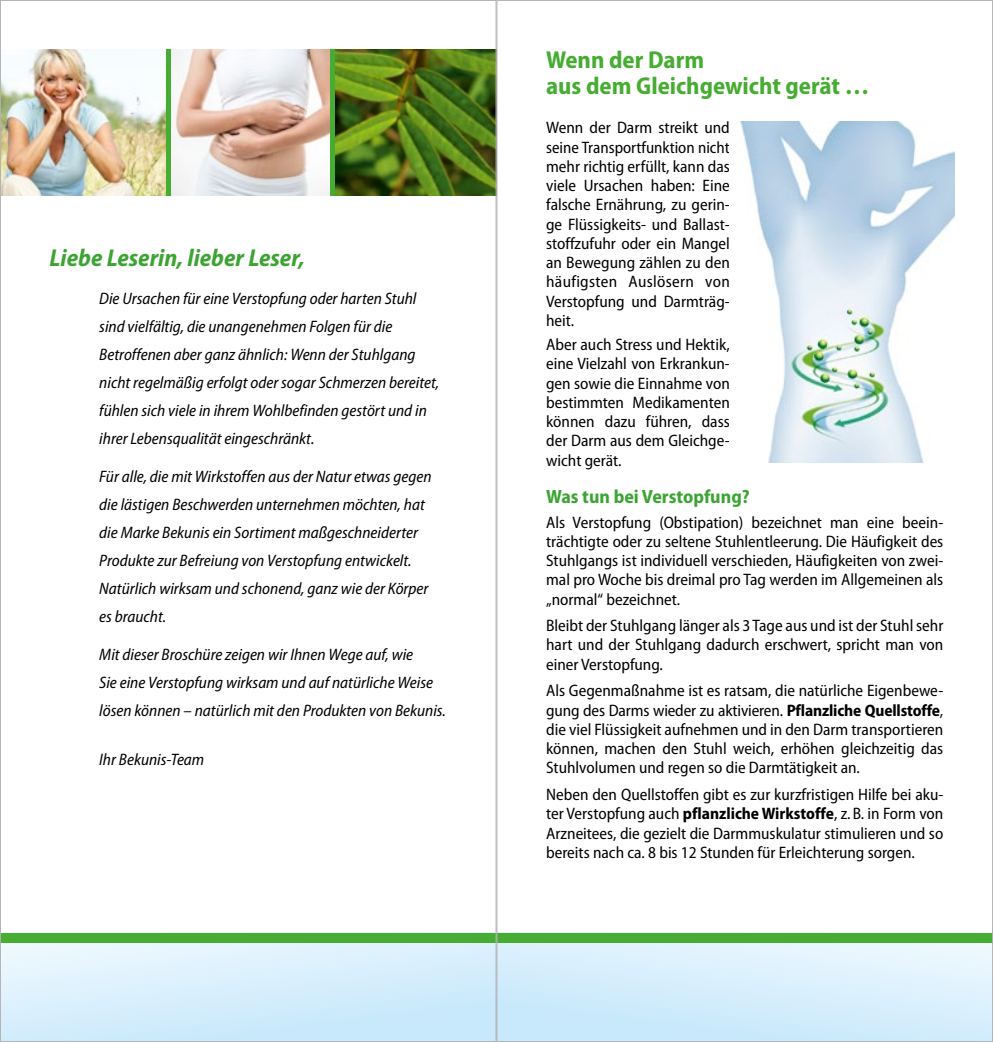
<style>
.page{position:relative;width:993px;height:1042px;background:#fff}
.page>*{position:absolute;margin:0;border:0;box-sizing:border-box;transform-origin:0 0}
.t1{font:700 semi-condensed 24.5px/26.2px "Myriad Pro";color:#47ac32}
.t2{font:italic 700 semi-condensed 24.5px "Myriad Pro";color:#3da434}
.t3{font:700 semi-condensed 19.25px "Myriad Pro";color:#3da434}
.t4{font:semi-condensed 16.62px/19.2px "Myriad Pro";color:#000;text-align:justify}
.t5{font:italic semi-condensed 16.62px/28px "Myriad Pro";color:#000}
.s1{font-weight:700}
</style>
<div class="page">
<svg style="left:498px;top:943px;width:492px;height:97px;background:#d7eefc"></svg>
<svg style="left:2px;top:943px;width:492px;height:97px;background:#d7eefc"></svg>
<div style="left:496px;top:933px;width:496px;height:10px;background:#47ac32"></div>
<div style="left:0;top:933px;width:496px;height:10px;background:#47ac32"></div>
<img style="left:2px;top:50px;width:492px;height:146px">
<img style="left:740px;top:122px;width:214px;height:341px">
<div style="left:166px;top:50px;width:5px;height:146px;background:#47ac32"></div>
<div style="left:330px;top:50px;width:5px;height:146px;background:#47ac32"></div>
<h1 class="t2" style="left:50px;top:245px;width:257px">Liebe Leserin, lieber Leser,</h1>
<p class="t5" style="left:99px;top:285px;width:341px">Die Ursachen für eine Verstopfung oder harten Stuhl sind vielfältig, die unangenehmen Folgen für die Betroffenen aber ganz ähnlich: Wenn der Stuhlgang nicht regelmäßig erfolgt oder sogar Schmerzen bereitet, fühlen sich viele in ihrem Wohlbefinden gestört und in ihrer Lebensqualität eingeschränkt.</p>
<p class="t5" style="left:99px;top:463px;width:334px">Für alle, die mit Wirkstoffen aus der Natur etwas gegen die lästigen Beschwerden unternehmen möchten, hat die Marke Bekunis ein Sortiment maßgeschneiderter Produkte zur Befreiung von Verstopfung entwickelt.<br>Natürlich wirksam und schonend, ganz wie der Körper es braucht.</p>
<p class="t5" style="left:99px;top:641px;width:348px">Mit dieser Broschüre zeigen wir Ihnen Wege auf, wie<br>Sie eine Verstopfung wirksam und auf natürliche Weise lösen können – natürlich mit den Produkten von Bekunis.</p>
<p class="t5" style="left:99px;top:745px;width:106px">Ihr Bekunis-Team</p>
<h1 class="t1" style="left:546px;top:47px;width:324px">Wenn der Darm<br>aus dem Gleichgewicht gerät …</h1>
<p class="t4" style="left:546px;top:118px;width:185px">Wenn der Darm streikt und seine Transportfunktion nicht mehr richtig erfüllt, kann das viele Ursachen haben: Eine falsche Ernährung, zu gerin&shy;ge Flüssigkeits- und Ballast&shy;stoffzufuhr oder ein Mangel an Bewegung zählen zu den häufigsten Auslösern von Verstopfung und Darmträg&shy;heit.</p>
<p class="t4" style="left:546px;top:335px;width:185px">Aber auch Stress und Hektik, eine Vielzahl von Erkrankun&shy;gen sowie die Einnahme von bestimmten Medikamenten können dazu führen, dass der Darm aus dem Gleichge&shy;wicht gerät.</p>
<p class="t3" style="left:546px;top:486px;width:205px">Was tun bei Verstopfung?</p>
<p class="t4" style="left:546px;top:513px;width:398px">Als Verstopfung (Obstipation) bezeichnet man eine beein&shy;trächtigte oder zu seltene Stuhlentleerung. Die Häufigkeit des Stuhlgangs ist individuell verschieden, Häufigkeiten von zwei&shy;mal pro Woche bis dreimal pro Tag werden im Allgemeinen als „normal“ bezeichnet.</p>
<p class="t4" style="left:546px;top:616px;width:398px">Bleibt der Stuhlgang länger als 3 Tage aus und ist der Stuhl sehr hart und der Stuhlgang dadurch erschwert, spricht man von einer Verstopfung.</p>
<p class="t4" style="left:546px;top:681px;width:398px">Als Gegenmaßnahme ist es ratsam, die natürliche Eigenbewe&shy;gung des Darms wieder zu aktivieren. <span class="s1">Pflanzliche Quellstoffe</span>, die viel Flüssigkeit aufnehmen und in den Darm transportieren können, machen den Stuhl weich, erhöhen gleichzeitig das Stuhlvolumen und regen so die Darmtätigkeit an.</p>
<p class="t4" style="left:546px;top:785px;width:398px">Neben den Quellstoffen gibt es zur kurzfristigen Hilfe bei aku&shy;ter Verstopfung auch <span class="s1">pflanzliche Wirkstoffe</span>, z.B. in Form von Arzneitees, die gezielt die Darmmuskulatur stimulieren und so bereits nach ca. 8 bis 12 Stunden für Erleichterung sorgen.</p>
</div>
